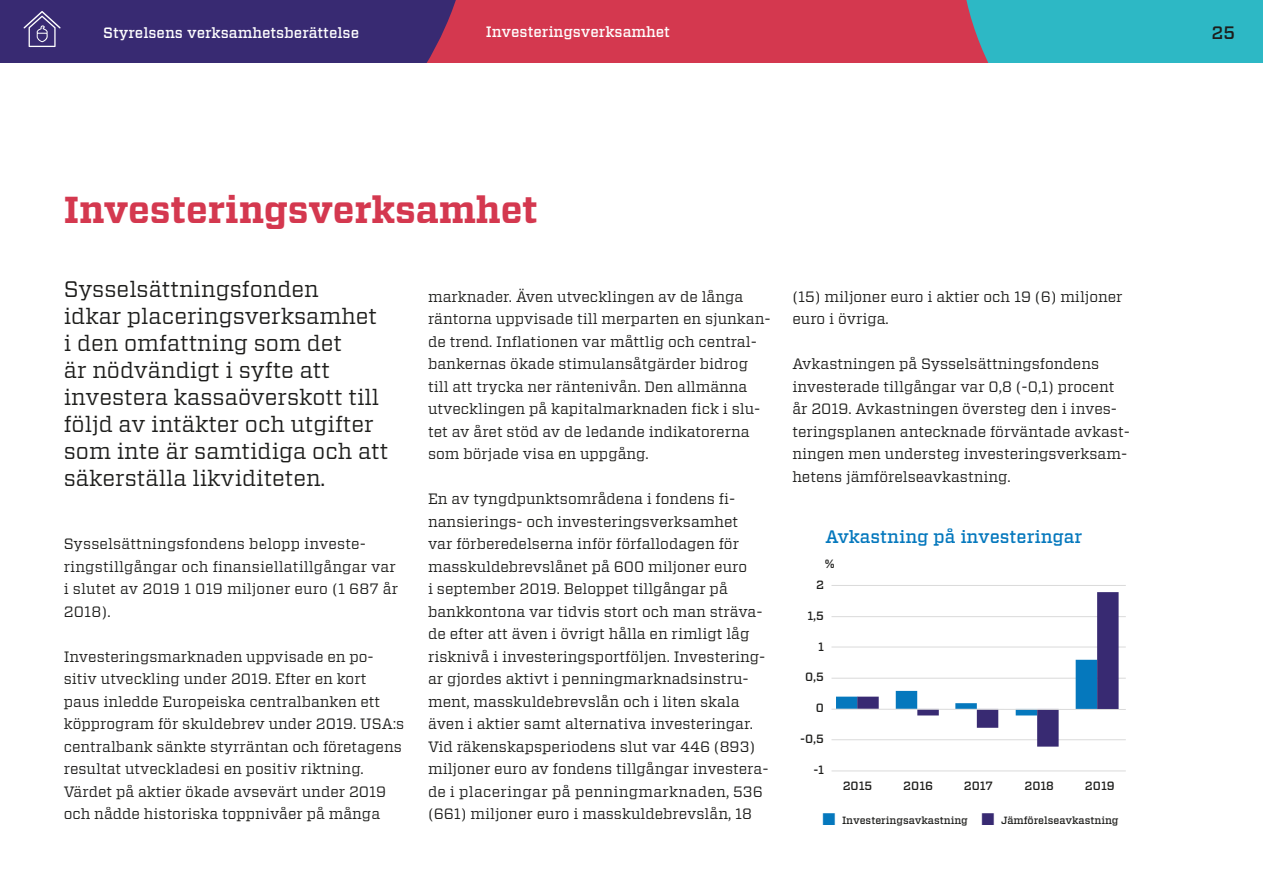
<style>
.page{position:relative;width:1263px;height:893px;background:#fff}
.page>*{position:absolute;margin:0;border:0;box-sizing:border-box;transform-origin:0 0}
.t1{font:700 37.5px "Vitesse";color:#d4384f}
.t2{font:25.5px "Arial Narrow";color:#0578bd}
.Ingressi{font:22.5px/27px "Vitesse";color:#1d1d1b}
.t3{font:500 18px "Vitesse";color:#0578bd}
.t4{font:500 18px "Vitesse";color:#1d1d1b}
.Leipis{font:15px/22.5px "Vitesse";color:#1d1d1b}
.t5{font:500 15px "Vitesse";color:#fff}
.t6{font:500 12px "Vitesse";color:#1d1d1b}
.t7{font:500 10.5px "Vitesse";color:#1d1d1b}
.s1{font-family:"Arial Narrow";font-weight:400;font-size:25.5px;color:#382a72}
</style>
<div class="page">
<div style="left:470px;top:0;width:490px;height:63px;background:#d4384f"></div>
<div style="left:960px;top:0;width:303px;height:63px;background:#2db8c5"></div>
<svg style="left:0;top:0;width:470px;height:63px;background:#422c71"></svg>
<hr style="left:831px;top:770px;width:295px;height:1px;background:#dadada">
<hr style="left:831px;top:739px;width:295px;height:1px;background:#dadada">
<hr style="left:831px;top:678px;width:295px;height:1px;background:#dadada">
<hr style="left:831px;top:647px;width:295px;height:1px;background:#dadada">
<hr style="left:831px;top:616px;width:295px;height:1px;background:#dadada">
<hr style="left:831px;top:585px;width:295px;height:1px;background:#dadada">
<svg style="left:836px;top:592px;width:282px;height:155px"></svg>
<hr style="left:831px;top:709px;width:295px;height:1px;background:#dadada">
<p class="t5" style="left:103px;top:22px;width:258px">Styrelsens verksamhetsberättelse</p>
<p class="t4" style="left:1211px;top:20px;width:25px">25</p>
<p class="t5" style="left:486px;top:22px;width:186px">Investeringsverksamhet</p>
<h1 class="t1" style="left:64px;top:185px;width:476px">Investeringsverksamhet</h1>
<p class="Ingressi" style="left:64px;top:275px;width:326px">Sysselsättningsfonden<br>idkar placeringsverksamhet i den omfattning som det<br>är nödvändigt i syfte att investera kassaöverskott till följd av intäkter och utgifter som inte är samtidiga och att säkerställa likviditeten.</p>
<p class="Leipis" style="left:64px;top:532px;width:336px">Sysselsättningsfondens belopp investe&shy;ringstillgångar och finansiellatillgångar var i slutet av 2019 1 019 miljoner euro (1 687 år 2018).</p>
<p class="Leipis" style="left:64px;top:645px;width:342px">Investeringsmarknaden uppvisade en po&shy;sitiv utveckling under 2019. Efter en kort paus inledde Europeiska centralbanken ett köpprogram för skuldebrev under 2019. USA:s centralbank sänkte styrräntan och företagens resultat utveckladesi en positiv riktning.</p>
<p class="Leipis" style="left:64px;top:780px;width:324px">Värdet på aktier ökade avsevärt under 2019 och nådde historiska toppnivåer på många</p>
<p class="Leipis" style="left:428px;top:285px;width:344px">marknader. Även utvecklingen av de långa räntorna uppvisade till merparten en sjunkan&shy;de trend. Inflationen var måttlig och central&shy;bankernas ökade stimulansåtgärder bidrog till att trycka ner räntenivån. Den allmänna utvecklingen på kapitalmarknaden fick i slu&shy;tet av året stöd av de ledande indikatorerna som började visa en uppgång.</p>
<p class="Leipis" style="left:428px;top:487px;width:342px">En av tyngdpunktsområdena i fondens fi&shy;nansierings- och investeringsverksamhet<br>var förberedelserna inför förfallodagen för masskuldebrevslånet på 600 miljoner euro<br>i september 2019. Beloppet tillgångar på bankkontona var tidvis stort och man sträva&shy;de efter att även i övrigt hålla en rimligt låg risknivå i investeringsportföljen. Investering&shy;ar gjordes aktivt i penningmarknadsinstru&shy;ment, masskuldebrevslån och i liten skala även i aktier samt alternativa investeringar.<br>Vid räkenskapsperiodens slut var 446 (893) miljoner euro av fondens tillgångar investera&shy;de i placeringar på penningmarknaden, 536 (661) miljoner euro i masskuldebrevslån, 18</p>
<p class="Leipis" style="left:792px;top:285px;width:332px">(15) miljoner euro i aktier och 19 (6) miljoner euro i övriga.</p>
<p class="Leipis" style="left:792px;top:352px;width:339px">Avkastningen på Sysselsättningsfondens investerade tillgångar var 0,8 (-0,1) procent år 2019. Avkastningen översteg den i inves&shy;teringsplanen antecknade förväntade avkast&shy;ningen men understeg investeringsverksam&shy;hetens jämförelseavkastning.</p>
<p class="t3" style="left:825px;top:525px;width:258px">Avkastning på investeringar</p>
<p class="t6" style="left:825px;top:556px;width:11px">%</p>
<p class="t6" style="left:816px;top:577px;width:9px">2</p>
<p class="t6" style="left:807px;top:608px;width:18px">1,5</p>
<p class="t6" style="left:818px;top:638px;width:7px">1</p>
<p class="t6" style="left:805px;top:669px;width:20px">0,5</p>
<p class="t6" style="left:816px;top:700px;width:10px">0</p>
<p class="t6" style="left:800px;top:731px;width:25px">-0,5</p>
<p class="t6" style="left:813px;top:761px;width:12px">-1</p>
<p class="t6" style="left:843px;top:778px;width:31px">2015</p>
<p class="t6" style="left:903px;top:778px;width:31px">2016</p>
<p class="t6" style="left:964px;top:778px;width:30px">2017</p>
<p class="t6" style="left:1024px;top:778px;width:31px">2018</p>
<p class="t6" style="left:1085px;top:778px;width:31px">2019</p>
<h2 class="t2" style="left:823px;top:797px;width:17px">■</h2>
<p class="t7" style="left:842px;top:813px;width:127px">Investeringsavkastning</p>
<p class="t7" style="left:982px;top:813px;width:138px"><span class="s1">■</span> Jämförelseavkastning</p>
</div>
